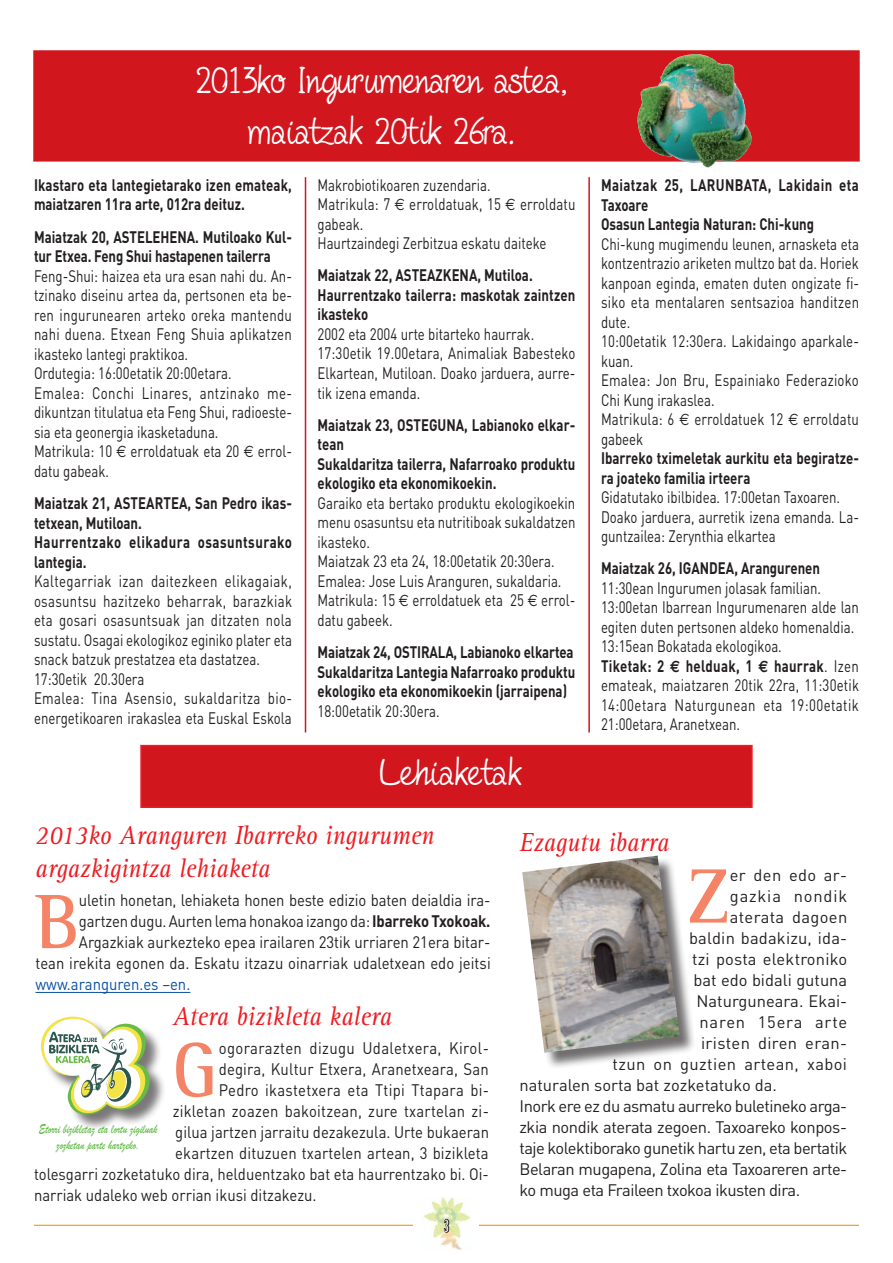
<style>
.page{position:relative;width:893px;height:1263px;background:#fff}
.page>*{position:absolute;margin:0;border:0;box-sizing:border-box;transform-origin:0 0}
.t1{font:700 78.9px "Rotis Semi Serif";color:#f48465;scale:.9 1}
.t2{font:700 78.9px "Rotis Semi Serif";color:#f48465}
.t3{font:42px/50.4px "Fineliner Script";color:#fff;text-align:center}
.t4{font:italic 27px/33px "Rotis Serif";color:#ee1d23;scale:.9 1}
.t5{font:16.5px/19.5px "DIN";color:#231f20;scale:.8 1}
.t6{font:700 16.5px/19.5px "DIN";color:#231f20;scale:.8 1}
.t7{font:16.5px/21px "DIN";color:#231f20;text-align:right;scale:.9 1}
.t8{font:16.5px "DIN";letter-spacing:-.03em;color:#231f20}
.t9{font:16.5px "DIN";color:#231f20}
.t10{font:16.5px "DIN";letter-spacing:.025em;color:#231f20}
.t11{font:16.5px "DIN";letter-spacing:-.025em;color:#231f20}
.t12{font:16.5px "DIN";letter-spacing:.025em;color:#231f20;scale:.9 1}
.t13{font:16.5px "DIN";letter-spacing:.02em;color:#231f20;scale:.9 1}
.t14{font:16.5px "DIN";letter-spacing:.05em;color:#231f20}
.t15{font:16.5px "DIN";letter-spacing:.02em;color:#231f20}
.t16{font:16.5px "DIN";color:#0850a3;scale:.9 1}
.t17{font:16.5px "Birch";color:#fff}
.t18{font:13.5px/16.2px "Brush Script";color:#60bb46;text-align:center;scale:.8 1}
.s1{font-family:"Euro Sans"}
.s2{font-weight:700}
.s3{font-family:"Euro Sans";font-weight:700}
</style>
<div class="page">
<hr style="left:34px;top:1225px;width:825px;height:1px;background:#f7931d">
<div style="left:414px;top:1197px;width:65px;height:52px;background:#fff"></div>
<img style="left:423px;top:1197px;width:47px;height:52px">
<svg style="left:444px;top:1219px;width:5px;height:15px"></svg>
<div style="left:33px;top:50px;width:827px;height:112px;background:#d1161e;border:2px solid #d1161e"></div>
<div style="left:140px;top:745px;width:613px;height:63px;background:#d1161e;border:2px solid #ee1d23"></div>
<hr style="left:36px;top:992px;width:154px;height:1px;background:#0850a3">
<div style="left:41px;top:1017px;width:125px;height:114px;background:#231f20;opacity:.6"></div>
<svg style="left:41px;top:1017px;width:63px;height:59px"></svg>
<div style="left:44px;top:1019px;width:60px;height:56px;background:#fff;border-radius:50%"></div>
<svg style="left:49px;top:1021px;width:103px;height:96px"></svg>
<div style="left:523px;top:856px;width:173px;height:212px;background:#231f20;opacity:.65"></div>
<img style="left:522px;top:855px;width:158px;height:198px">
<hr style="left:305px;top:177px;width:1px;height:555px;background:#d1161e">
<hr style="left:588px;top:177px;width:2px;height:555px;background:#d1161e">
<img style="left:637px;top:54px;width:84px;height:114px">
<h2 class="t3" style="left:196px;top:56px;width:373px">2013ko Ingurumenaren astea, maiatzak 20tik 26ra.</h2>
<p class="t6" style="left:34px;top:174px;width:324px">Ikastaro eta lantegietarako izen emateak, maiatzaren 11ra arte, 012ra deituz.</p>
<p class="t6" style="left:34px;top:226px;width:324px">Maiatzak 20, ASTELEHENA. Mutiloako Kul&shy;tur Etxea. Feng Shui hastapenen tailerra</p>
<p class="t5" style="left:34px;top:266px;width:324px">Feng-Shui: haizea eta ura esan nahi du. An&shy;tzinako diseinu artea da, pertsonen eta be&shy;ren ingurunearen arteko oreka mantendu nahi duena. Etxean Feng Shuia aplikatzen ikasteko lantegi praktikoa.<br>Ordutegia: 16:00etatik 20:00etara.<br>Emalea: Conchi Linares, antzinako me&shy;dikuntzan titulatua eta Feng Shui, radioeste&shy;sia eta geonergia ikasketaduna.<br>Matrikula: 10 <span class="s1">€</span> erroldatuak eta 20 <span class="s1">€</span> errol&shy;datu gabeak.</p>
<p class="t6" style="left:34px;top:493px;width:324px">Maiatzak 21, ASTEARTEA, San Pedro ikas&shy;tetxean, Mutiloan.<br>Haurrentzako elikadura osasuntsurako lantegia.</p>
<p class="t5" style="left:34px;top:571px;width:324px">Kaltegarriak izan daitezkeen elikagaiak, osasuntsu hazitzeko beharrak, barazkiak eta gosari osasuntsuak jan ditzaten nola sustatu. Osagai ekologikoz eginiko plater eta snack batzuk prestatzea eta dastatzea.<br>17:30etik 20.30era<br>Emalea: Tina Asensio, sukaldaritza bio&shy;energetikoaren irakaslea eta Euskal Eskola</p>
<p class="t5" style="left:317px;top:175px;width:324px">Makrobiotikoaren zuzendaria.<br>Matrikula: 7 <span class="s1">€</span> erroldatuak, 15 <span class="s1">€</span> erroldatu gabeak.<br>Haurtzaindegi Zerbitzua eskatu daiteke</p>
<p class="t6" style="left:317px;top:265px;width:324px">Maiatzak 22, ASTEAZKENA, Mutiloa.<br>Haurrentzako tailerra: maskotak zaintzen ikasteko</p>
<p class="t5" style="left:317px;top:324px;width:324px">2002 eta 2004 urte bitarteko haurrak.<br>17:30etik 19.00etara, Animaliak Babesteko Elkartean, Mutiloan. Doako jarduera, aurre&shy;tik izena emanda.</p>
<p class="t6" style="left:317px;top:414px;width:324px">Maiatzak 23, OSTEGUNA, Labianoko elkar&shy;tean<br>Sukaldaritza tailerra, Nafarroako produktu ekologiko eta ekonomikoekin.</p>
<p class="t5" style="left:317px;top:493px;width:324px">Garaiko eta bertako produktu ekologikoekin menu osasuntsu eta nutritiboak sukaldatzen ikasteko.<br>Maiatzak 23 eta 24, 18:00etatik 20:30era.<br>Emalea: Jose Luis Aranguren, sukaldaria.<br>Matrikula: 15 <span class="s1">€</span> erroldatuek eta 25 <span class="s1">€</span> errol&shy;datu gabeek.</p>
<p class="t6" style="left:317px;top:642px;width:324px;text-align:justify">Maiatzak 24, OSTIRALA, Labianoko elkartea Sukaldaritza Lantegia Nafarroako produktu ekologiko eta ekonomikoekin (jarraipena)</p>
<p class="t5" style="left:317px;top:700px;width:154px">18:00etatik 20:30era.</p>
<h2 class="t3" style="left:380px;top:747px;width:143px">Lehiaketak</h2>
<p class="t6" style="left:601px;top:175px;width:324px">Maiatzak 25, LARUNBATA, Lakidain eta<br>Taxoare<br>Osasun Lantegia Naturan: Chi-kung</p>
<p class="t5" style="left:601px;top:234px;width:324px">Chi-kung mugimendu leunen, arnasketa eta kontzentrazio ariketen multzo bat da. Horiek kanpoan eginda, ematen duten ongizate fi&shy;siko eta mentalaren sentsazioa handitzen dute.<br>10:00etatik 12:30era. Lakidaingo aparkale&shy;kuan.<br>Emalea: Jon Bru, Espainiako Federazioko<br>Chi Kung irakaslea.<br>Matrikula: 6 <span class="s1">€</span> erroldatuek 12 <span class="s1">€</span> erroldatu gabeek</p>
<p class="t6" style="left:601px;top:448px;width:324px">Ibarreko tximeletak aurkitu eta begiratze&shy;ra joateko familia irteera</p>
<p class="t5" style="left:601px;top:487px;width:324px">Gidatutako ibilbidea. 17:00etan Taxoaren.<br>Doako jarduera, aurretik izena emanda. La&shy;guntzailea: Zerynthia elkartea</p>
<p class="t6" style="left:601px;top:558px;width:275px">Maiatzak 26, IGANDEA, Arangurenen</p>
<p class="t5" style="left:601px;top:578px;width:324px">11:30ean Ingurumen jolasak familian.<br>13:00etan Ibarrean Ingurumenaren alde lan egiten duten pertsonen aldeko homenaldia.<br>13:15ean Bokatada ekologikoa.<br><span class="s2">Tiketak: 2</span> <span class="s3">€</span> <span class="s2">helduak, 1</span> <span class="s3">€</span> <span class="s2">haurrak</span>. Izen emateak, maiatzaren 20tik 22ra, 11:30etik 14:00etara Naturgunean eta 19:00etatik 21:00etara, Aranetxean.</p>
<h3 class="t4" style="left:36px;top:819px;width:444px">2013ko Aranguren Ibarreko ingurumen argazkigintza lehiaketa</h3>
<h1 class="t1" style="left:36px;top:874px;width:50px">B</h1>
<p class="t7" style="left:36px;top:889px;width:507px">uletin honetan, lehiaketa honen beste edizio baten deialdia ira&shy;gartzen dugu. Aurten lema honakoa izango da: <span class="s2">Ibarreko Txokoak.<br></span>Argazkiak aurkezteko epea irailaren 23tik urriaren 21era bitar-<br>tean irekita egonen da. Eskatu itzazu oinarriak udaletxean edo jeitsi</p>
<p class="t16" style="left:36px;top:974px;width:174px">www.aranguren.es –en.</p>
<h3 class="t4" style="left:173px;top:1000px;width:245px">Atera bizikleta kalera</h3>
<h1 class="t1" style="left:173px;top:1022px;width:53px">G</h1>
<p class="t12" style="left:219px;top:1038px;width:302px">ogorarazten dizugu Udaletxera, Kirol-</p>
<p class="t7" style="left:219px;top:1058px;width:302px">degira, Kultur Etxera, Aranetxeara, San</p>
<p class="t13" style="left:219px;top:1080px;width:302px">Pedro ikastetxera eta Ttipi Ttapara bi-</p>
<p class="t7" style="left:173px;top:1100px;width:353px">zikletan zoazen bakoitzean, zure txartelan zi-</p>
<p class="t7" style="left:175px;top:1121px;width:350px">gilua jartzen jarraitu dezakezula. Urte bukaeran</p>
<p class="t7" style="left:175px;top:1142px;width:350px">ekartzen dituzuen txartelen artean, 3 bizikleta</p>
<p class="t7" style="left:34px;top:1163px;width:507px">tolesgarri zozketatuko dira, helduentzako bat eta haurrentzako bi. Oi-</p>
<p class="t7" style="left:34px;top:1184px;width:315px">narriak udaleko web orrian ikusi ditzakezu.</p>
<p class="t18" style="left:39px;top:1120px;width:150px">Etorri bizikletaz eta lortu zigiluak zozketan parte hartzeko.</p>
<p class="t17" style="left:444px;top:1217px;width:6px">3</p>
<h3 class="t4" style="left:519px;top:826px;width:168px">Ezagutu ibarra</h3>
<h1 class="t2" style="left:686px;top:849px;width:45px">Z</h1>
<p class="t15" style="left:730px;top:864px;width:119px">er den edo ar-</p>
<p class="t14" style="left:730px;top:885px;width:119px">gazkia nondik</p>
<p class="t15" style="left:730px;top:906px;width:119px">aterata dagoen</p>
<p class="t9" style="left:689px;top:927px;width:160px">baldin badakizu, ida-</p>
<p class="t9" style="left:692px;top:948px;width:157px">tzi posta elektroniko</p>
<p class="t9" style="left:693px;top:969px;width:155px">bat edo bidali gutuna</p>
<p class="t9" style="left:696px;top:990px;width:152px">Naturguneara. Ekai-</p>
<p class="t14" style="left:699px;top:1011px;width:149px">naren 15era arte</p>
<p class="t10" style="left:701px;top:1032px;width:145px">iristen diren eran-</p>
<p class="t10" style="left:612px;top:1053px;width:236px">tzun on guztien artean, xaboi</p>
<p class="t9" style="left:519px;top:1074px;width:259px">naturalen sorta bat zozketatuko da.</p>
<p class="t8" style="left:519px;top:1095px;width:329px">Inork ere ez du asmatu aurreko buletineko arga-</p>
<p class="t11" style="left:519px;top:1116px;width:329px">zkia nondik aterata zegoen. Taxoareko konpos-</p>
<p class="t8" style="left:519px;top:1137px;width:329px">taje kolektiborako gunetik hartu zen, eta bertatik</p>
<p class="t8" style="left:519px;top:1158px;width:329px">Belaran mugapena, Zolina eta Taxoareren arte-</p>
<p class="t8" style="left:519px;top:1179px;width:282px">ko muga eta Fraileen txokoa ikusten dira.</p>
</div>
